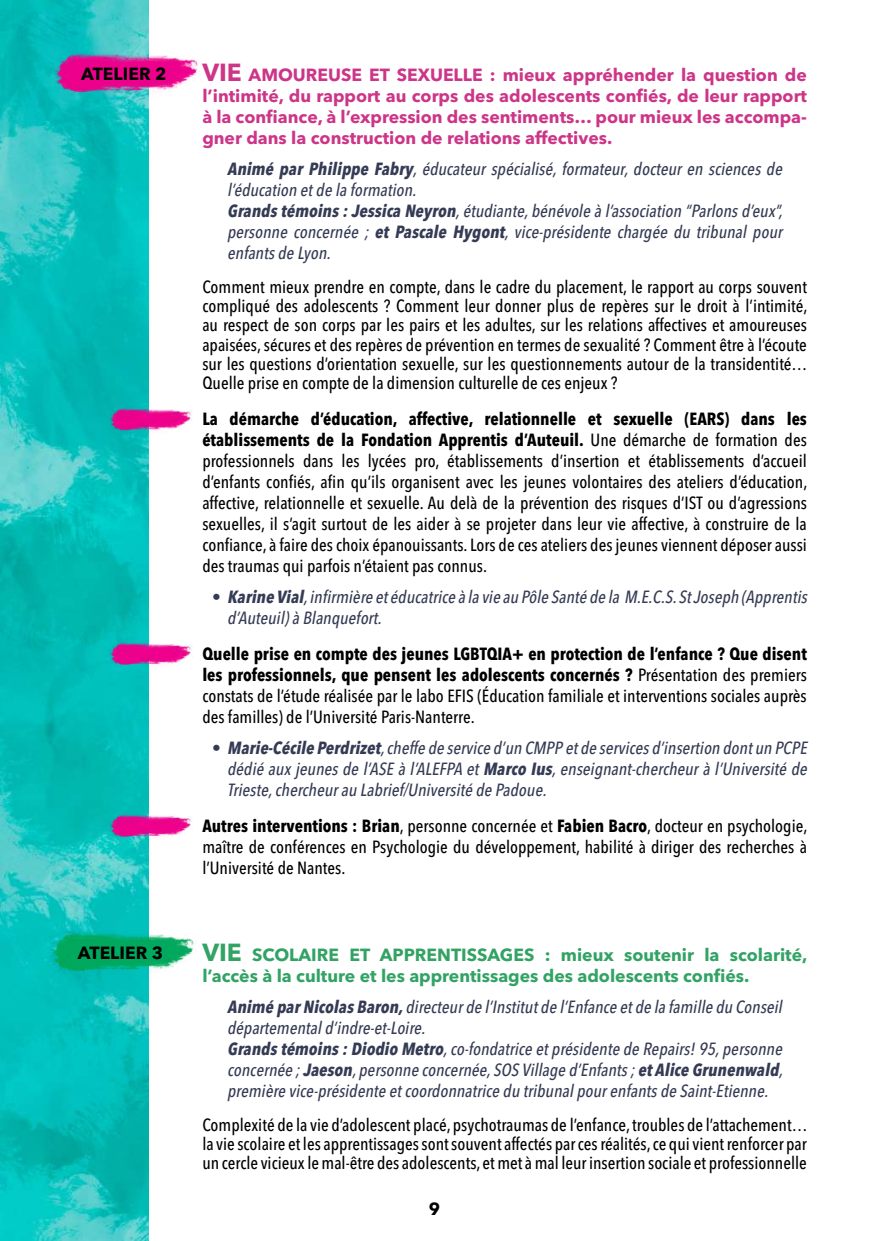
<style>
.page{position:relative;width:869px;height:1241px;background:#fff}
.page>*{position:absolute;margin:0;border:0;box-sizing:border-box;transform-origin:0 0}
.t1{font:500 condensed 17.5px/21px "Avenir Next LT Pro";color:#000;text-align:justify}
.t2{font:italic 500 condensed 17.5px/21px "Avenir Next LT Pro";color:#353b54}
.t3{font:700 17.5px/21px "Avenir Next LT Pro";color:#cd3588;text-align:justify}
.t4{font:700 17.5px/21px "Avenir Next LT Pro";color:#32a364}
.t5{font:700 17.5px "Avenir Next LT Pro";color:#000}
.s1{font-size:24.5px}
.s2{font-weight:700}
.s3{font-weight:700;font-style:normal}
</style>
<div class="page">
<img style="left:0;top:0;width:149px;height:1240px">
<img style="left:46px;top:50px;width:154px;height:50px">
<img style="left:105px;top:376px;width:87px;height:87px">
<img style="left:105px;top:610px;width:88px;height:88px">
<img style="left:105px;top:782px;width:88px;height:88px">
<img style="left:43px;top:929px;width:153px;height:50px">
<p class="t5" style="left:81px;top:63px;width:87px">ATELIER 2</p>
<p class="t5" style="left:78px;top:941px;width:87px">ATELIER 3</p>
<p class="t3" style="left:202px;top:64px;width:605px"><span class="s1">VIE</span> AMOUREUSE ET SEXUELLE : mieux appréhender la question de l’intimité, du rapport au corps des adolescents confiés, de leur rapport à la confiance, à l’expression des sentiments… pour mieux les accompa&shy;gner dans la construction de relations affectives.</p>
<p class="t2" style="left:227px;top:158px;width:560px"><span class="s2">Animé par Philippe Fabry</span>, éducateur spécialisé, formateur, docteur en sciences de l’éducation etde la formation.<br><span class="s2">Grands témoins :Jessica Neyron</span>,étudiante,bénévole à l’association “Parlonsd’eux”, personne concernée ; <span class="s2">et Pascale Hygont</span>, vice-présidente chargée du tribunal pour enfantsde Lyon.</p>
<p class="t1" style="left:202px;top:277px;width:606px;line-height:19.2px">Comment mieux prendre en compte, dans le cadre du placement, le rapport au corps souvent compliqué des adolescents ? Comment leur donner plus de repères sur le droit à l’intimité, au respect de son corps par les pairs et les adultes, sur les relations affectives et amoureuses apaisées, sécures et des repères de prévention en termes de sexualité ? Comment être à l’écoute sur les questions d’orientation sexuelle, sur les questionnements autour de la transidentité… Quelle prise en compte de la dimension culturelle de ces enjeux ?</p>
<p class="t1" style="left:202px;top:408px;width:606px"><span class="s2">La démarche d’éducation, affective, relationnelle et sexuelle (EARS) dans les établissements de la Fondation Apprentis d’Auteuil.</span> Une démarche de formation des professionnels dans les lycées pro, établissements d’insertion et établissements d’accueil d’enfants confiés, afin qu’ils organisent avec les jeunes volontaires des ateliers d’éducation, affective, relationnelle et sexuelle. Au delà de la prévention des risques d’IST ou d’agressions sexuelles, il s’agit surtout de les aider à se projeter dans leur vie affective, à construire de la confiance, à faire des choix épanouissants. Lors de ces ateliers des jeunes viennent déposer aussi des traumas qui parfois n’étaient pas connus.</p>
<p class="t2" style="left:227px;top:586px;width:584px;text-indent:-15px"><span class="s3">•</span> <span class="s2">Karine Vial</span>,infirmière etéducatrice à la vie au Pôle Santé de la M.E.C.S.StJoseph (Apprentis d’Auteuil)à Blanquefort.</p>
<p class="t1" style="left:202px;top:643px;width:605px"><span class="s2">Quelle prise en compte des jeunes LGBTQIA+ en protection de l’enfance ? Que disent les professionnels, que pensent les adolescents concernés ?</span> Présentation des premiers constats de l’étude réalisée par le labo EFIS (Éducation familiale et interventions sociales auprès des familles) de l’Université Paris-Nanterre.</p>
<p class="t2" style="left:227px;top:737px;width:584px;text-align:justify;text-indent:-15px"><span class="s3">•</span> <span class="s2">Marie-Cécile Perdrizet</span>,cheffe de service d’un CMPP etde servicesd’insertion dontun PCPE dédié auxjeunesde l’ASE à l’ALEFPA et<span class="s2">Marco Ius</span>,enseignant-chercheurà l’Université de Trieste,chercheurau Labrief/Université de Padoue.</p>
<p class="t1" style="left:202px;top:815px;width:606px"><span class="s2">Autres interventions : Brian</span>, personne concernée et <span class="s2">Fabien Bacro</span>, docteur en psychologie, maître de conférences en Psychologie du développement, habilité à diriger des recherches à l’Université de Nantes.</p>
<p class="t4" style="left:202px;top:943px;width:606px"><span class="s1">VIE</span> SCOLAIRE ET APPRENTISSAGES : mieux soutenir la scolarité, l’accès à la culture et les apprentissages des adolescents confiés.</p>
<p class="t2" style="left:227px;top:995px;width:560px"><span class="s2">Animé parNicolas Baron,</span>directeurde l’Institutde l’Enfance etde la famille du Conseil départementald’indre-et-Loire.<br><span class="s2">Grands témoins :Diodio Metro</span>,co-fondatrice etprésidente de Repairs!95,personne concernée ;<span class="s2">Jaeson</span>,personne concernée,SOS Village d’Enfants;<span class="s2">etAlice Grunenwald</span>, première vice-présidente etcoordonnatrice du tribunalpourenfantsde Saint-Etienne.</p>
<p class="t1" style="left:202px;top:1114px;width:606px;line-height:19.2px">Complexité de la vie d’adolescent placé, psychotraumas de l’enfance, troubles de l’attachement… la vie scolaire et les apprentissages sont souvent affectés par ces réalités, ce qui vient renforcer par un cercle vicieux le mal-être des adolescents, et met à mal leur insertion sociale et professionnelle</p>
<p class="t5" style="left:428px;top:1197px;width:13px">9</p>
</div>
